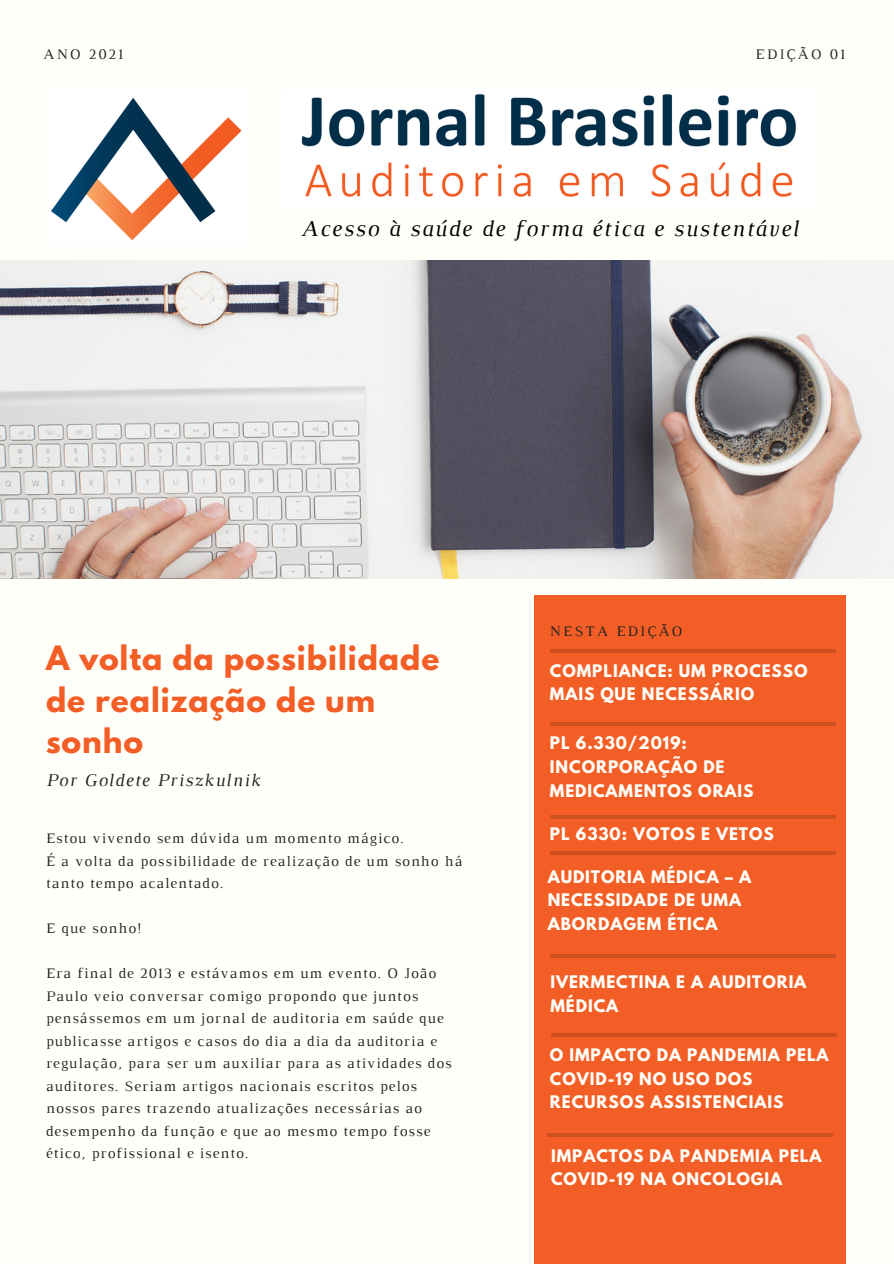
<style>
.page{position:relative;width:894px;height:1264px;background:#fff}
.page>*{position:absolute;margin:0;border:0;box-sizing:border-box;transform-origin:0 0}
.t1{font:700 29.85px/41.7px "League Spartan";letter-spacing:.03em;color:#f25e26}
.t2{font:italic 23.25px "Luthier";letter-spacing:.07em;color:#000}
.t3{font:italic 18.15px "Luthier";letter-spacing:.07em;color:#222}
.t4{font:700 15.3px/23.7px "League Spartan";letter-spacing:.06em;color:#fffff9}
.t5{font:14.85px/22.5px "Luthier";letter-spacing:.07em;color:#222}
.t6{font:14.85px "Luthier";letter-spacing:.14em;color:#222}
</style>
<div class="page">
<div style="left:0;top:0;width:893px;height:1263px;background:#fffff9"></div>
<div style="left:534px;top:595px;width:311px;height:668px;background:#f25e26"></div>
<hr style="left:550px;top:722px;width:285px;height:3px;background:#000">
<hr style="left:550px;top:815px;width:285px;height:3px;background:#000">
<hr style="left:550px;top:851px;width:285px;height:4px;background:#ce5020">
<svg style="left:550px;top:954px;width:285px;height:3px"></svg>
<hr style="left:550px;top:649px;width:285px;height:3px;background:#000">
<img style="left:301px;top:94px;width:495px;height:103px">
<img style="left:51px;top:97px;width:191px;height:144px">
<svg style="left:551px;top:1033px;width:285px;height:3px"></svg>
<hr style="left:547px;top:1133px;width:285px;height:3px;background:#000">
<img style="left:0;top:260px;width:893px;height:318px">
<p class="t5" style="left:44px;top:44px;width:81px">ANO 2021</p>
<p class="t6" style="left:755px;top:49px;width:91px">EDIÇÃO 01</p>
<h2 class="t2" style="left:301px;top:219px;width:498px">Acesso à saúde de forma ética e sustentável</h2>
<h1 class="t1" style="left:46px;top:641px;width:395px">A volta da possibilidade de realização de um sonho</h1>
<p class="t3" style="left:46px;top:773px;width:216px">Por Goldete Priszkulnik</p>
<p class="t5" style="left:46px;top:828px;width:418px">Estou vivendo sem dúvida um momento mágico.<br>É a volta da possibilidade de realização de um sonho há tanto tempo acalentado.</p>
<p class="t5" style="left:46px;top:918px;width:97px">E que sonho!</p>
<p class="t5" style="left:46px;top:963px;width:407px">Era final de 2013 e estávamos em um evento. O João Paulo veio conversar comigo propondo que juntos pensássemos em um jornal de auditoria em saúde que publicasse artigos e casos do dia a dia da auditoria e regulação, para ser um auxiliar para as atividades dos auditores. Seriam artigos nacionais escritos pelos nossos pares trazendo atualizações necessárias ao desempenho da função e que ao mesmo tempo fosse ético, profissional e isento.</p>
<p class="t6" style="left:550px;top:625px;width:134px">NESTA EDIÇÃO</p>
<p class="t4" style="left:550px;top:660px;width:259px">COMPLIANCE: UM PROCESSO<br>MAIS QUE NECESSÁRIO</p>
<p class="t4" style="left:550px;top:733px;width:205px">PL 6.330/2019:<br>INCORPORAÇÃO DE<br>MEDICAMENTOS ORAIS</p>
<p class="t4" style="left:550px;top:823px;width:225px">PL 6330: VOTOS E VETOS</p>
<p class="t4" style="left:547px;top:866px;width:205px">AUDITORIA MÉDICA – A<br>NECESSIDADE DE UMA<br>ABORDAGEM ÉTICA</p>
<p class="t4" style="left:550px;top:972px;width:257px">IVERMECTINA E A AUDITORIA<br>MÉDICA</p>
<p class="t4" style="left:550px;top:1045px;width:280px">O IMPACTO DA PANDEMIA PELA<br>COVID-19 NO USO DOS<br>RECURSOS ASSISTENCIAIS</p>
<p class="t4" style="left:551px;top:1145px;width:272px">IMPACTOS DA PANDEMIA PELA<br>COVID-19 NA ONCOLOGIA</p>
</div>
